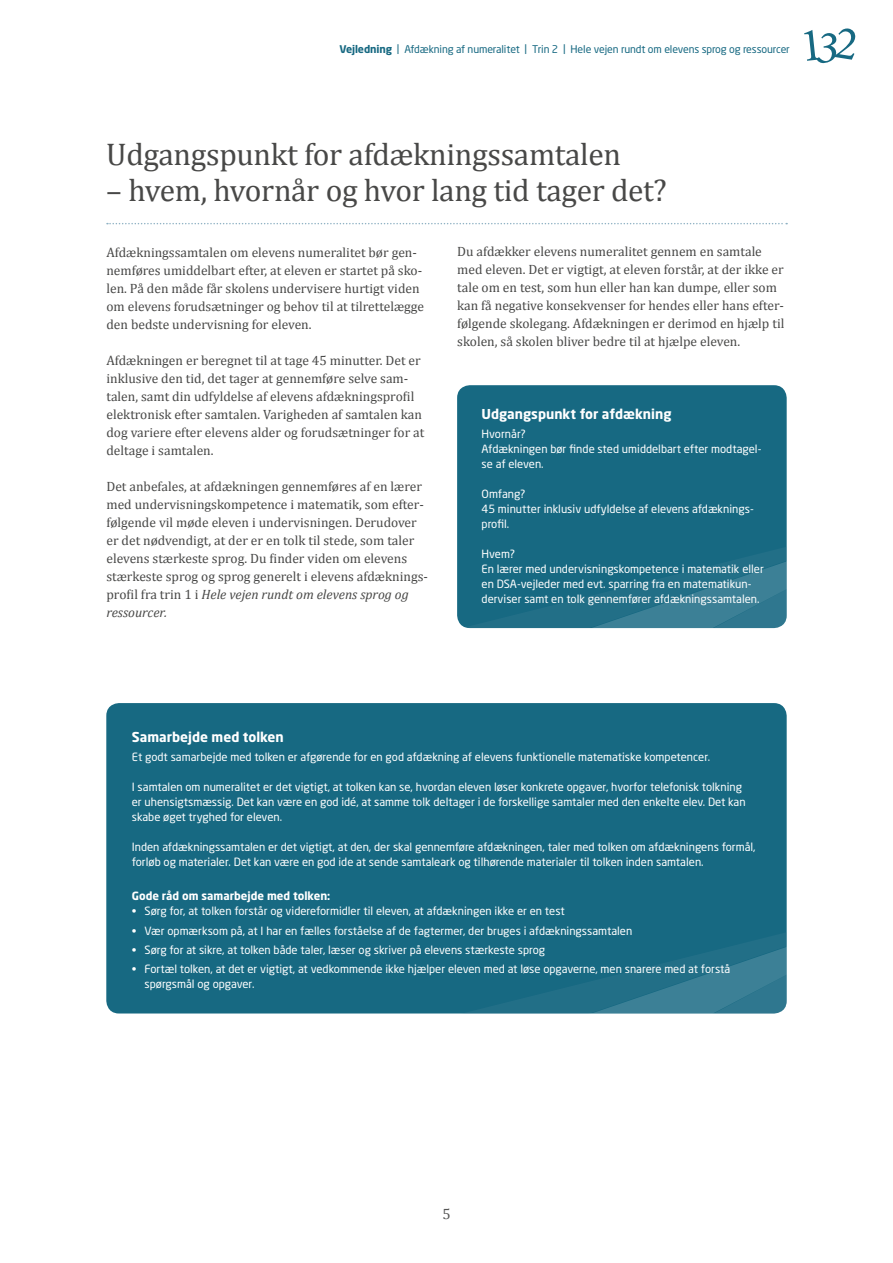
<style>
.page{position:relative;width:893px;height:1263px;background:#fff}
.page>*{position:absolute;margin:0;border:0;box-sizing:border-box;transform-origin:0 0}
.t1{font:31.5px "Cambria";letter-spacing:-.01em;color:#484847}
.t2{font:15px "Cambria";color:#565655}
.t3{font:13.5px/18px "Cambria";color:#484847}
.t4{font:700 13.5px "Neo Sans Std";color:#fff}
.t5{font:11.25px/15px "Neo Sans Std";color:#fff}
.t6{font:700 11.25px "Neo Sans Std";color:#fff}
.t7{font:10.5px "Neo Sans Std";letter-spacing:-.01em;color:#176982}
.s1{font-weight:700}
.s2{font-style:italic}
</style>
<div class="page">
<svg style="left:804px;top:28px;width:52px;height:36px"></svg>
<div style="left:457px;top:385px;width:330px;height:243px;background:#176982;border-radius:13px"></div>
<svg style="left:457px;top:509px;width:330px;height:119px"></svg>
<svg style="left:107px;top:223px;width:680px;height:1px"></svg>
<div style="left:106px;top:703px;width:681px;height:310px;background:#176982;border-radius:13px"></div>
<svg style="left:468px;top:991px;width:87px;height:22px;fill:#226f87"></svg>
<svg style="left:555px;top:894px;width:232px;height:119px"></svg>
<p class="t7" style="left:339px;top:42px;width:452px"><span class="s1">Vejledning</span> | Afdækning af numeralitet | Trin 2 | Hele vejen rundt om elevens sprog og ressourcer</p>
<h3 class="t1" style="left:106px;top:135px;width:516px">Udgangspunkt for afdækningssamtalen</h3>
<h3 class="t1" style="left:106px;top:171px;width:562px">– hvem, hvornår og hvor lang tid tager det?</h3>
<p class="t3" style="left:106px;top:243px;width:319px">Afdækningssamtalen om elevens numeralitet bør gen&shy;nemføres umiddelbart efter, at eleven er startet på sko&shy;len. På den måde får skolens undervisere hurtigt viden om elevens forudsætninger og behov til at tilrettelægge den bedste undervisning for eleven.</p>
<p class="t3" style="left:106px;top:351px;width:319px">Afdækningen er beregnet til at tage 45 minutter. Det er inklusive den tid, det tager at gennemføre selve sam&shy;talen, samt din udfyldelse af elevens afdækningsprofil elektronisk efter samtalen. Varigheden af samtalen kan dog variere efter elevens alder og forudsætninger for at deltage i samtalen.</p>
<p class="t3" style="left:106px;top:477px;width:323px">Det anbefales, at afdækningen gennemføres af en lærer med undervisningskompetence i matematik, som efter&shy;følgende vil møde eleven i undervisningen. Derudover er det nødvendigt, at der er en tolk til stede, som taler elevens stærkeste sprog. Du finder viden om elevens stærkeste sprog og sprog generelt i elevens afdæknings&shy;profil fra trin 1 i <span class="s2">Hele vejen rundt om elevens sprog og ressourcer.</span></p>
<p class="t3" style="left:457px;top:243px;width:329px">Du afdækker elevens numeralitet gennem en samtale med eleven. Det er vigtigt, at eleven forstår, at der ikke er tale om en test, som hun eller han kan dumpe, eller som kan få negative konsekvenser for hendes eller hans efter&shy;følgende skolegang. Afdækningen er derimod en hjælp til skolen, så skolen bliver bedre til at hjælpe eleven.</p>
<h4 class="t4" style="left:482px;top:405px;width:191px">Udgangspunkt for afdækning</h4>
<h5 class="t5" style="left:482px;top:426px;width:46px">Hvornår?</h5>
<p class="t5" style="left:482px;top:441px;width:281px">Afdækningen bør finde sted umiddelbart efter modtagel&shy;se af eleven.</p>
<h5 class="t5" style="left:482px;top:486px;width:45px">Omfang?</h5>
<p class="t5" style="left:482px;top:501px;width:274px">45 minutter inklusiv udfyldelse af elevens afdæknings&shy;profil.</p>
<h5 class="t5" style="left:482px;top:546px;width:35px">Hvem?</h5>
<p class="t5" style="left:482px;top:561px;width:284px">En lærer med undervisningskompetence i matematik eller en DSA-vejleder med evt. sparring fra en matematikun&shy;derviser samt en tolk gennemfører afdækningssamtalen.</p>
<h4 class="t4" style="left:132px;top:728px;width:154px">Samarbejde med tolken</h4>
<p class="t5" style="left:132px;top:749px;width:580px">Et godt samarbejde med tolken er afgørende for en god afdækning af elevens funktionelle matematiske kompetencer.</p>
<p class="t5" style="left:132px;top:779px;width:615px">I samtalen om numeralitet er det vigtigt, at tolken kan se, hvordan eleven løser konkrete opgaver, hvorfor telefonisk tolkning er uhensigtsmæssig. Det kan være en god idé, at samme tolk deltager i de forskellige samtaler med den enkelte elev. Det kan skabe øget tryghed for eleven.</p>
<p class="t5" style="left:132px;top:839px;width:625px">Inden afdækningssamtalen er det vigtigt, at den, der skal gennemføre afdækningen, taler med tolken om afdækningens formål, forløb og materialer. Det kan være en god ide at sende samtaleark og tilhørende materialer til tolken inden samtalen.</p>
<h5 class="t6" style="left:132px;top:889px;width:200px">Gode råd om samarbejde med tolken:</h5>
<p class="t5" style="left:132px;top:903px;width:434px">• Sørg for, at tolken forstår og videreformidler til eleven, at afdækningen ikke er en test</p>
<p class="t5" style="left:132px;top:923px;width:502px">• Vær opmærksom på, at I har en fælles forståelse af de fagtermer, der bruges i afdækningssamtalen</p>
<p class="t5" style="left:132px;top:942px;width:415px">• Sørg for at sikre, at tolken både taler, læser og skriver på elevens stærkeste sprog</p>
<p class="t5" style="left:145px;top:961px;width:587px;text-indent:-13px">• Fortæl tolken, at det er vigtigt, at vedkommende ikke hjælper eleven med at løse opgaverne, men snarere med at forstå spørgsmål og opgaver.</p>
<h2 class="t2" style="left:442px;top:1205px;width:10px">5</h2>
</div>
